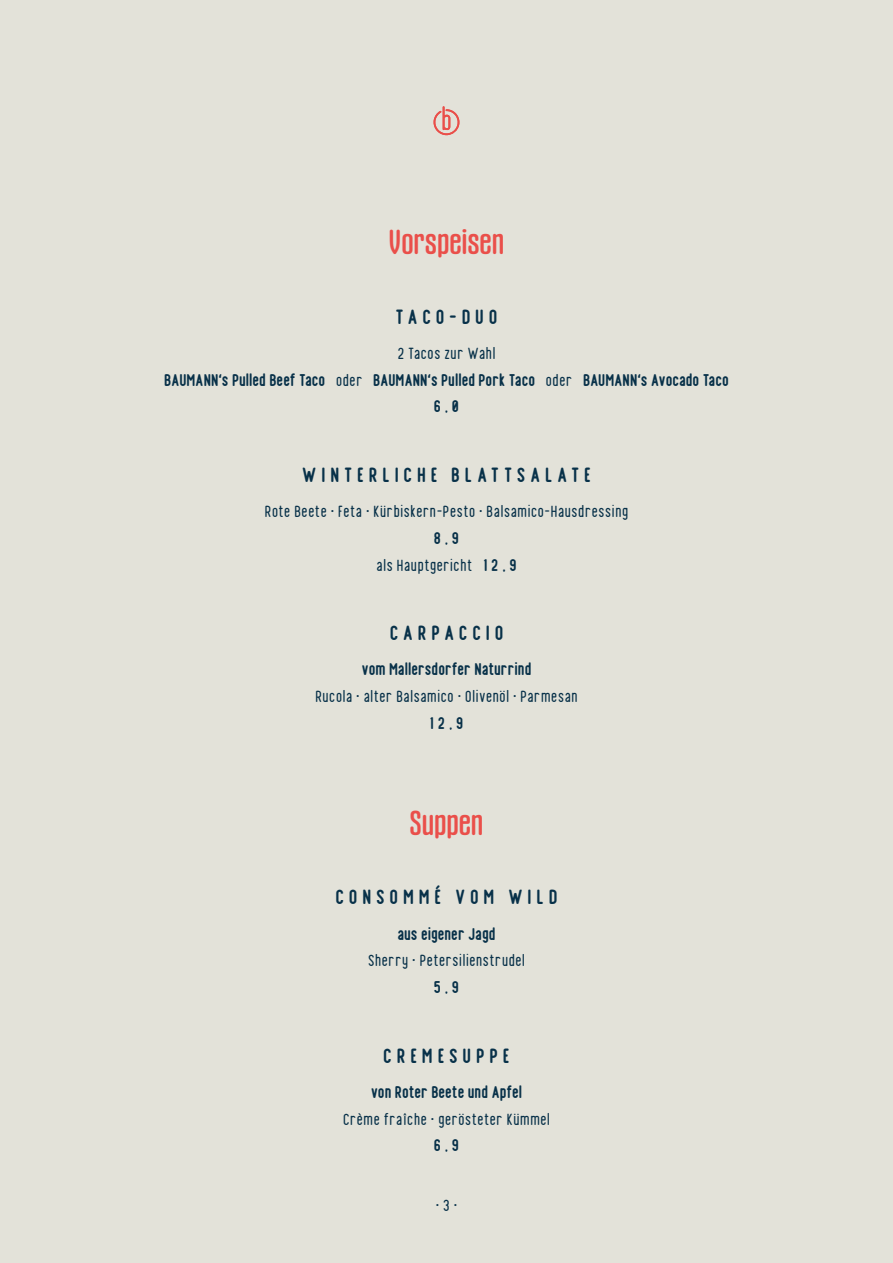
<style>
.page{position:relative;width:893px;height:1263px;background:#e3e2d9}
.page>*{position:absolute;margin:0;border:0;box-sizing:border-box;transform-origin:0 0}
._1_Kategorie{font:33px "Gothiks Round";letter-spacing:-.005em;color:#ea4f4a}
._2_Gericht{font:700 25.5px "Finland Rounded";letter-spacing:.19em;color:#083149}
._3_Beilagen{font:21px "Finland Rounded";color:#083149}
._3_Beilagen-2{font:700 21px "Finland Rounded";color:#083149}
._4_Preis{font:21px "Finland Rounded";color:#083149}
._4_Preis-2{font:700 21px "Finland Rounded";color:#083149}
.s1{font-weight:400}
.s2{font-weight:700}
</style>
<div class="page">
<svg style="left:433px;top:106px;width:27px;height:29px"></svg>
<p class="_1_Kategorie" style="left:389px;top:222px;width:117px">Vorspeisen</p>
<p class="_2_Gericht" style="left:396px;top:305px;width:103px">TACO-DUO</p>
<p class="_3_Beilagen" style="left:397px;top:344px;width:100px">2 Tacos zur Wahl</p>
<p class="_3_Beilagen-2" style="left:164px;top:370px;width:566px">BAUMANN‘s Pulled Beef Taco <span class="s1">oder</span> BAUMANN‘s Pulled Pork Taco <span class="s1">oder</span> BAUMANN‘s Avocado Taco</p>
<p class="_4_Preis-2" style="left:434px;top:397px;width:27px">6,0</p>
<p class="_2_Gericht" style="left:302px;top:463px;width:291px">WINTERLICHE BLATTSALATE</p>
<p class="_3_Beilagen" style="left:264px;top:503px;width:366px">Rote Beete • Feta • Kürbiskern-Pesto • Balsamico-Hausdressing</p>
<p class="_4_Preis-2" style="left:434px;top:528px;width:27px">8,9</p>
<p class="_4_Preis" style="left:376px;top:556px;width:142px">als Hauptgericht <span class="s2">1 2 , 9</span></p>
<p class="_2_Gericht" style="left:390px;top:621px;width:115px">CARPACCIO</p>
<p class="_3_Beilagen-2" style="left:361px;top:660px;width:171px">vom Mallersdorfer Naturrind</p>
<p class="_3_Beilagen" style="left:315px;top:688px;width:264px">Rucola • alter Balsamico • Olivenöl • Parmesan</p>
<p class="_4_Preis-2" style="left:430px;top:713px;width:35px">12,9</p>
<p class="_1_Kategorie" style="left:409px;top:803px;width:76px">Suppen</p>
<p class="_2_Gericht" style="left:335px;top:885px;width:224px">CONSOMMÉ VOM WILD</p>
<p class="_3_Beilagen-2" style="left:397px;top:924px;width:100px">aus eigener Jagd</p>
<p class="_3_Beilagen" style="left:368px;top:952px;width:159px">Sherry • Petersilienstrudel</p>
<p class="_4_Preis-2" style="left:434px;top:977px;width:27px">5,9</p>
<p class="_2_Gericht" style="left:383px;top:1044px;width:128px">CREMESUPPE</p>
<p class="_3_Beilagen-2" style="left:371px;top:1082px;width:153px">von Roter Beete und Apfel</p>
<p class="_3_Beilagen" style="left:343px;top:1110px;width:209px">Crème fraîche • gerösteter Kümmel</p>
<p class="_4_Preis-2" style="left:434px;top:1136px;width:27px">6,9</p>
<p class="_3_Beilagen" style="left:435px;top:1197px;width:24px">• 3 •</p>
</div>
